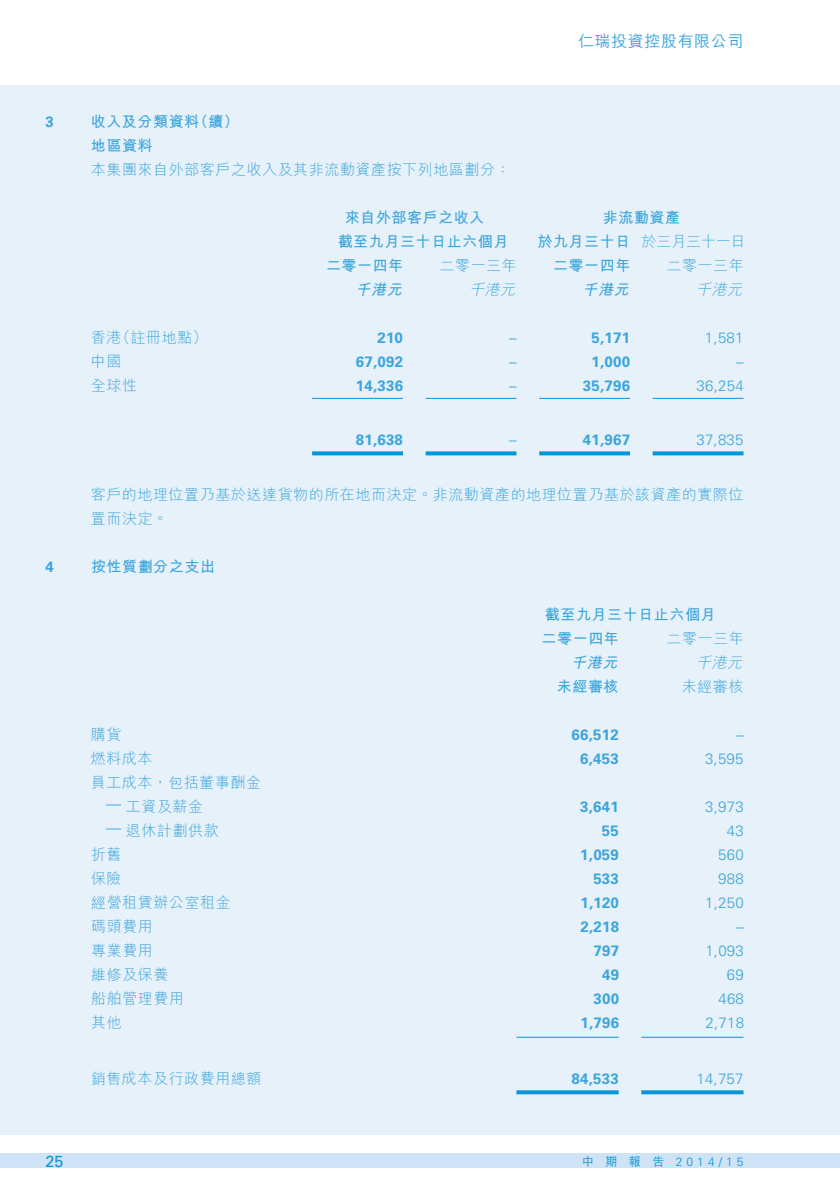
<style>
.page{position:relative;width:840px;height:1191px;background:#fff}
.page>*{position:absolute;margin:0;border:0;box-sizing:border-box;transform-origin:0 0}
.t1{font:500 16px "M Hei HK";letter-spacing:.035em;color:#3aa5dd}
.t2{font:16px "Univers LT Std";color:#0696d7}
.t3{font:300 15px/24px "M Hei HK";letter-spacing:.035em;color:#3aa5dd}
.t4{font:700 15px "Univers LT Std";letter-spacing:.015em;color:#3aa5dd}
.t5{font:700 15px "M Hei HK";letter-spacing:.035em;color:#3aa5dd}
.t6{font:300 15px "Univers LT Std";letter-spacing:.015em;color:#3aa5dd}
.t7{font:italic 300 15px "M Hei HK";color:#3aa5dd}
.t8{font:italic 700 15px "M Hei HK";color:#3aa5dd}
.t9{font:300 15px "M Hei HK";letter-spacing:-.015em;color:#3aa5dd}
.t10{font:300 12px "Univers LT Std";color:#0696d7}
.t11{font:500 12px "M Hei HK";color:#0696d7}
</style>
<div class="page">
<div style="left:0;top:1153px;width:839px;height:14px;background:#cee3f5"></div>
<div style="left:0;top:85px;width:839px;height:1049px;background:#e6f1f9"></div>
<hr style="left:312px;top:398px;width:91px;height:1px;background:#0696d7">
<hr style="left:425px;top:398px;width:91px;height:1px;background:#0696d7">
<hr style="left:539px;top:398px;width:90px;height:1px;background:#0696d7">
<hr style="left:652px;top:398px;width:91px;height:1px;background:#0696d7">
<svg style="left:312px;top:451px;width:91px;height:4px"></svg>
<svg style="left:425px;top:451px;width:91px;height:4px"></svg>
<svg style="left:539px;top:451px;width:90px;height:4px"></svg>
<svg style="left:652px;top:451px;width:91px;height:4px"></svg>
<hr style="left:516px;top:1036px;width:102px;height:1px;background:#0696d7">
<hr style="left:641px;top:1036px;width:102px;height:1px;background:#0696d7">
<svg style="left:516px;top:1090px;width:102px;height:4px"></svg>
<svg style="left:641px;top:1090px;width:102px;height:4px"></svg>
<p class="t4" style="left:45px;top:113px;width:10px">3</p>
<p class="t4" style="left:46px;top:557px;width:10px">4</p>
<p class="t2" style="left:45px;top:1151px;width:20px">25</p>
<p class="t1" style="left:577px;top:29px;width:167px">仁瑞投資控股有限公司</p>
<p class="t5" style="left:193px;top:110px;width:47px">（續(</p>
<p class="t5" style="left:91px;top:110px;width:110px">收入及分類資料</p>
<p class="t5" style="left:91px;top:134px;width:63px">地區資料</p>
<p class="t3" style="left:91px;top:157px;width:421px">本集團來自外部客戶之收入及其非流動資產按下列地區劃分：</p>
<p class="t5" style="left:344px;top:206px;width:141px">來自外部客戶之收入</p>
<p class="t5" style="left:602px;top:206px;width:79px">非流動資產</p>
<p class="t5" style="left:337px;top:230px;width:172px">截至九月三十日止六個月</p>
<p class="t5" style="left:537px;top:230px;width:94px">於九月三十日</p>
<p class="t9" style="left:641px;top:234px;width:105px">於三月三十一日</p>
<p class="t5" style="left:326px;top:254px;width:79px">二零一四年</p>
<p class="t3" style="left:439px;top:253px;width:79px">二零一三年</p>
<p class="t5" style="left:552px;top:254px;width:79px">二零一四年</p>
<p class="t3" style="left:666px;top:253px;width:79px">二零一三年</p>
<p class="t8" style="left:355px;top:278px;width:52px">千港元</p>
<p class="t7" style="left:469px;top:282px;width:51px">千港元</p>
<p class="t8" style="left:582px;top:278px;width:52px">千港元</p>
<p class="t7" style="left:695px;top:282px;width:51px">千港元</p>
<p class="t3" style="left:115px;top:325px;width:94px">（註冊地點(</p>
<p class="t3" style="left:91px;top:325px;width:32px">香港</p>
<p class="t4" style="left:377px;top:329px;width:27px">210</p>
<p class="t6" style="left:508px;top:328px;width:9px">–</p>
<p class="t4" style="left:591px;top:329px;width:40px">5,171</p>
<p class="t6" style="left:704px;top:328px;width:40px">1,581</p>
<p class="t3" style="left:91px;top:349px;width:32px">中國</p>
<p class="t4" style="left:355px;top:353px;width:49px">67,092</p>
<p class="t6" style="left:508px;top:352px;width:9px">–</p>
<p class="t4" style="left:591px;top:353px;width:40px">1,000</p>
<p class="t6" style="left:735px;top:352px;width:9px">–</p>
<p class="t3" style="left:91px;top:373px;width:48px">全球性</p>
<p class="t4" style="left:356px;top:377px;width:49px">14,336</p>
<p class="t6" style="left:509px;top:376px;width:9px">–</p>
<p class="t4" style="left:582px;top:377px;width:49px">35,796</p>
<p class="t6" style="left:696px;top:376px;width:49px">36,254</p>
<p class="t4" style="left:355px;top:431px;width:49px">81,638</p>
<p class="t3" style="left:91px;top:482px;width:654px">客戶的地理位置乃基於送達貨物的所在地而決定。非流動資產的地理位置乃基於該資產的實際位置而決定。</p>
<p class="t5" style="left:91px;top:555px;width:125px">按性質劃分之支出</p>
<p class="t4" style="left:582px;top:431px;width:49px">41,967</p>
<p class="t6" style="left:696px;top:430px;width:49px">37,835</p>
<p class="t6" style="left:508px;top:430px;width:9px">–</p>
<p class="t5" style="left:544px;top:603px;width:172px">截至九月三十日止六個月</p>
<p class="t3" style="left:666px;top:626px;width:79px">二零一三年</p>
<p class="t5" style="left:541px;top:627px;width:79px">二零一四年</p>
<p class="t8" style="left:571px;top:651px;width:52px">千港元</p>
<p class="t7" style="left:695px;top:654px;width:51px">千港元</p>
<p class="t5" style="left:556px;top:675px;width:63px">未經審核</p>
<p class="t3" style="left:681px;top:674px;width:63px">未經審核</p>
<p class="t3" style="left:91px;top:722px;width:32px">購貨</p>
<p class="t4" style="left:571px;top:725px;width:49px">66,512</p>
<p class="t6" style="left:735px;top:725px;width:9px">–</p>
<p class="t3" style="left:91px;top:746px;width:171px">燃料成本<br>員工成本，包括董事酬金</p>
<p class="t4" style="left:579px;top:749px;width:40px">6,453</p>
<p class="t6" style="left:704px;top:749px;width:40px">3,595</p>
<p class="t3" style="left:126px;top:794px;width:79px">工資及薪金</p>
<p class="t6" style="left:106px;top:795px;width:16px">—</p>
<p class="t4" style="left:580px;top:797px;width:40px">3,641</p>
<p class="t6" style="left:704px;top:797px;width:40px">3,973</p>
<p class="t3" style="left:126px;top:818px;width:94px">退休計劃供款</p>
<p class="t6" style="left:106px;top:819px;width:16px">—</p>
<p class="t4" style="left:601px;top:821px;width:18px">55</p>
<p class="t6" style="left:726px;top:821px;width:18px">43</p>
<p class="t3" style="left:91px;top:842px;width:32px">折舊</p>
<p class="t4" style="left:580px;top:845px;width:40px">1,059</p>
<p class="t6" style="left:717px;top:845px;width:27px">560</p>
<p class="t3" style="left:91px;top:866px;width:32px">保險</p>
<p class="t4" style="left:593px;top:869px;width:27px">533</p>
<p class="t6" style="left:717px;top:869px;width:27px">988</p>
<p class="t3" style="left:91px;top:890px;width:141px">經營租賃辦公室租金</p>
<p class="t4" style="left:580px;top:893px;width:40px">1,120</p>
<p class="t6" style="left:704px;top:893px;width:40px">1,250</p>
<p class="t3" style="left:91px;top:914px;width:63px">碼頭費用</p>
<p class="t4" style="left:580px;top:917px;width:40px">2,218</p>
<p class="t6" style="left:736px;top:917px;width:9px">–</p>
<p class="t3" style="left:91px;top:938px;width:63px">專業費用</p>
<p class="t4" style="left:593px;top:941px;width:27px">797</p>
<p class="t6" style="left:705px;top:941px;width:40px">1,093</p>
<p class="t3" style="left:91px;top:962px;width:79px">維修及保養</p>
<p class="t4" style="left:601px;top:965px;width:18px">49</p>
<p class="t6" style="left:726px;top:965px;width:18px">69</p>
<p class="t3" style="left:91px;top:986px;width:94px">船舶管理費用</p>
<p class="t4" style="left:593px;top:989px;width:27px">300</p>
<p class="t6" style="left:718px;top:989px;width:27px">468</p>
<p class="t3" style="left:91px;top:1010px;width:32px">其他</p>
<p class="t4" style="left:580px;top:1013px;width:40px">1,796</p>
<p class="t6" style="left:705px;top:1013px;width:40px">2,718</p>
<p class="t3" style="left:91px;top:1066px;width:172px">銷售成本及行政費用總額</p>
<p class="t4" style="left:571px;top:1069px;width:49px">84,533</p>
<p class="t6" style="left:696px;top:1069px;width:49px">14,757</p>
<p class="t11" style="left:581px;top:1152px;width:13px">中</p>
<p class="t11" style="left:605px;top:1152px;width:13px">期</p>
<p class="t11" style="left:628px;top:1152px;width:13px">報</p>
<p class="t11" style="left:652px;top:1152px;width:13px">告</p>
<p class="t10" style="left:675px;top:1154px;width:69px">2014 / 1 5</p>
</div>
